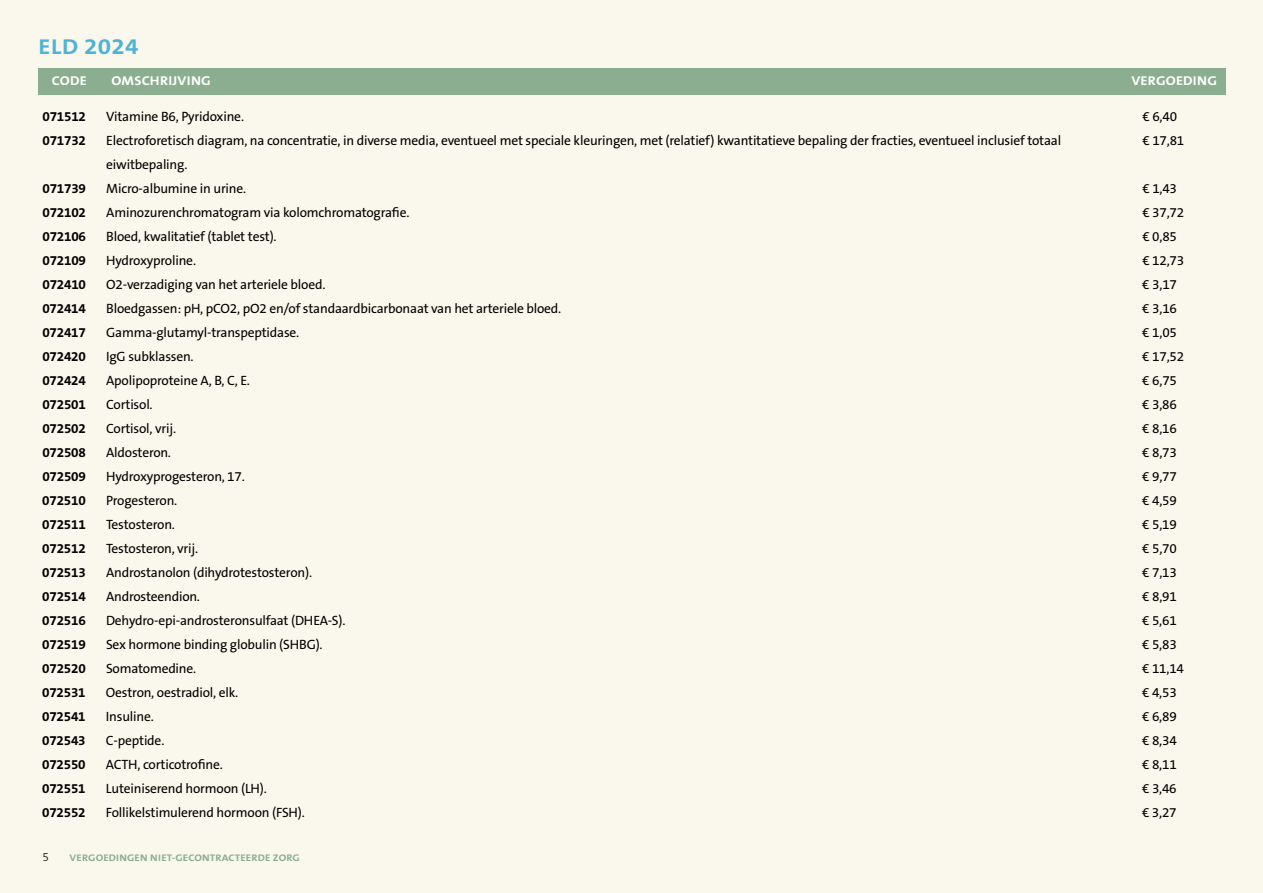
<style>
.page{position:relative;width:1263px;height:893px;background:#faf8ec}
.page>*{position:absolute;margin:0;border:0;box-sizing:border-box;transform-origin:0 0}
.t1{font:700 21.6px "The Sans B W7";letter-spacing:.01em;color:#4fb3d7;scale:1.13 1}
.t2{font:13.5px "The Sans B W5 Plain";letter-spacing:-.015em;color:#000}
.t3{font:700 13.5px "The Sans B W7";letter-spacing:-.015em;color:#000}
.t4{font:700 12.9px "The Sans B W7";letter-spacing:.015em;color:#fff;scale:1.11 1}
.t5{font:300 12px "The Sans B W3";color:#000}
.t6{font:700 9.6px "The Sans B W7";letter-spacing:.015em;color:#8cae90;scale:1.12 1}
</style>
<div class="page">
<div style="left:38px;top:68px;width:1188px;height:27px;background:#8cae90"></div>
<h1 class="t1" style="left:38px;top:33px;width:90px">ELD 2024</h1>
<p class="t4" style="left:52px;top:73px;width:33px">CODE</p>
<p class="t4" style="left:112px;top:73px;width:91px">OMSCHRIJVING</p>
<p class="t4" style="left:1131px;top:73px;width:79px">VERGOEDING</p>
<p class="t3" style="left:43px;top:107px;width:45px">071512</p>
<p class="t2" style="left:106px;top:107px;width:139px">Vitamine B6, Pyridoxine.</p>
<p class="t2" style="left:1142px;top:107px;width:36px">€ 6,40</p>
<p class="t3" style="left:43px;top:131px;width:45px">071732</p>
<p class="t2" style="left:106px;top:131px;width:956px">Electroforetisch diagram, na concentratie, in diverse media, eventueel met speciale kleuringen, met (relatief) kwantitatieve bepaling der fracties, eventueel inclusief totaal</p>
<p class="t2" style="left:1142px;top:131px;width:43px">€ 17,81</p>
<p class="t2" style="left:106px;top:155px;width:83px">eiwitbepaling.</p>
<p class="t3" style="left:42px;top:179px;width:45px">071739</p>
<p class="t2" style="left:106px;top:179px;width:141px">Micro-albumine in urine.</p>
<p class="t2" style="left:1142px;top:179px;width:36px">€ 1,43</p>
<p class="t3" style="left:42px;top:203px;width:45px">072102</p>
<p class="t2" style="left:106px;top:203px;width:305px">Aminozurenchromatogram via kolomchromatografie.</p>
<p class="t2" style="left:1142px;top:203px;width:43px">€ 37,72</p>
<p class="t3" style="left:42px;top:227px;width:45px">072106</p>
<p class="t2" style="left:106px;top:227px;width:172px">Bloed, kwalitatief (tablet test).</p>
<p class="t2" style="left:1142px;top:227px;width:36px">€ 0,85</p>
<p class="t3" style="left:42px;top:251px;width:45px">072109</p>
<p class="t2" style="left:106px;top:251px;width:91px">Hydroxyproline.</p>
<p class="t2" style="left:1142px;top:251px;width:43px">€ 12,73</p>
<p class="t3" style="left:42px;top:275px;width:45px">072410</p>
<p class="t2" style="left:106px;top:275px;width:221px">O2-verzadiging van het arteriele bloed.</p>
<p class="t2" style="left:1142px;top:275px;width:36px">€ 3,17</p>
<p class="t3" style="left:42px;top:299px;width:45px">072414</p>
<p class="t2" style="left:106px;top:299px;width:457px">Bloedgassen: pH, pCO2, pO2 en/of standaardbicarbonaat van het arteriele bloed.</p>
<p class="t2" style="left:1142px;top:299px;width:36px">€ 3,16</p>
<p class="t3" style="left:42px;top:323px;width:45px">072417</p>
<p class="t2" style="left:106px;top:323px;width:195px">Gamma-glutamyl-transpeptidase.</p>
<p class="t2" style="left:1142px;top:323px;width:36px">€ 1,05</p>
<p class="t3" style="left:42px;top:347px;width:45px">072420</p>
<p class="t2" style="left:106px;top:347px;width:89px">IgG subklassen.</p>
<p class="t2" style="left:1142px;top:347px;width:43px">€ 17,52</p>
<p class="t3" style="left:42px;top:371px;width:45px">072424</p>
<p class="t2" style="left:106px;top:371px;width:145px">Apolipoproteine A, B, C, E.</p>
<p class="t2" style="left:1142px;top:371px;width:36px">€ 6,75</p>
<p class="t3" style="left:42px;top:395px;width:45px">072501</p>
<p class="t2" style="left:106px;top:395px;width:48px">Cortisol.</p>
<p class="t2" style="left:1142px;top:395px;width:36px">€ 3,86</p>
<p class="t3" style="left:42px;top:419px;width:45px">072502</p>
<p class="t2" style="left:106px;top:419px;width:72px">Cortisol, vrij.</p>
<p class="t2" style="left:1142px;top:419px;width:36px">€ 8,16</p>
<p class="t3" style="left:42px;top:443px;width:45px">072508</p>
<p class="t2" style="left:106px;top:443px;width:66px">Aldosteron.</p>
<p class="t2" style="left:1142px;top:443px;width:36px">€ 8,73</p>
<p class="t3" style="left:42px;top:467px;width:45px">072509</p>
<p class="t2" style="left:106px;top:467px;width:140px">Hydroxyprogesteron, 17.</p>
<p class="t2" style="left:1142px;top:467px;width:36px">€ 9,77</p>
<p class="t3" style="left:42px;top:491px;width:45px">072510</p>
<p class="t2" style="left:106px;top:491px;width:73px">Progesteron.</p>
<p class="t2" style="left:1142px;top:491px;width:36px">€ 4,59</p>
<p class="t3" style="left:42px;top:515px;width:45px">072511</p>
<p class="t2" style="left:106px;top:515px;width:70px">Testosteron.</p>
<p class="t2" style="left:1142px;top:515px;width:36px">€ 5,19</p>
<p class="t3" style="left:42px;top:539px;width:45px">072512</p>
<p class="t2" style="left:106px;top:539px;width:94px">Testosteron, vrij.</p>
<p class="t2" style="left:1142px;top:539px;width:36px">€ 5,70</p>
<p class="t3" style="left:42px;top:563px;width:45px">072513</p>
<p class="t2" style="left:106px;top:563px;width:207px">Androstanolon (dihydrotestosteron).</p>
<p class="t2" style="left:1142px;top:563px;width:36px">€ 7,13</p>
<p class="t3" style="left:42px;top:587px;width:45px">072514</p>
<p class="t2" style="left:106px;top:587px;width:95px">Androsteendion.</p>
<p class="t2" style="left:1142px;top:587px;width:36px">€ 8,91</p>
<p class="t3" style="left:42px;top:611px;width:45px">072516</p>
<p class="t2" style="left:106px;top:611px;width:241px">Dehydro-epi-androsteronsulfaat (DHEA-S).</p>
<p class="t2" style="left:1142px;top:611px;width:36px">€ 5,61</p>
<p class="t3" style="left:42px;top:635px;width:45px">072519</p>
<p class="t2" style="left:106px;top:635px;width:218px">Sex hormone binding globulin (SHBG).</p>
<p class="t2" style="left:1142px;top:635px;width:36px">€ 5,83</p>
<p class="t3" style="left:42px;top:659px;width:45px">072520</p>
<p class="t2" style="left:106px;top:659px;width:92px">Somatomedine.</p>
<p class="t2" style="left:1142px;top:659px;width:43px">€ 11,14</p>
<p class="t3" style="left:42px;top:683px;width:45px">072531</p>
<p class="t2" style="left:106px;top:683px;width:134px">Oestron, oestradiol, elk.</p>
<p class="t2" style="left:1142px;top:683px;width:36px">€ 4,53</p>
<p class="t3" style="left:42px;top:707px;width:45px">072541</p>
<p class="t2" style="left:106px;top:707px;width:49px">Insuline.</p>
<p class="t2" style="left:1142px;top:707px;width:36px">€ 6,89</p>
<p class="t3" style="left:42px;top:731px;width:45px">072543</p>
<p class="t2" style="left:106px;top:731px;width:60px">C-peptide.</p>
<p class="t2" style="left:1142px;top:731px;width:36px">€ 8,34</p>
<p class="t3" style="left:42px;top:755px;width:45px">072550</p>
<p class="t2" style="left:106px;top:755px;width:118px">ACTH, corticotrofine.</p>
<p class="t2" style="left:1142px;top:755px;width:36px">€ 8,11</p>
<p class="t3" style="left:42px;top:779px;width:45px">072551</p>
<p class="t2" style="left:106px;top:779px;width:162px">Luteiniserend hormoon (LH).</p>
<p class="t2" style="left:1142px;top:779px;width:36px">€ 3,46</p>
<p class="t3" style="left:42px;top:803px;width:45px">072552</p>
<p class="t2" style="left:106px;top:803px;width:200px">Follikelstimulerend hormoon (FSH).</p>
<p class="t2" style="left:1142px;top:803px;width:36px">€ 3,27</p>
<p class="t5" style="left:43px;top:849px;width:8px">5</p>
<p class="t6" style="left:70px;top:851px;width:207px">VERGOEDINGEN NIET-GECONTRACTEERDE ZORG</p>
</div>
